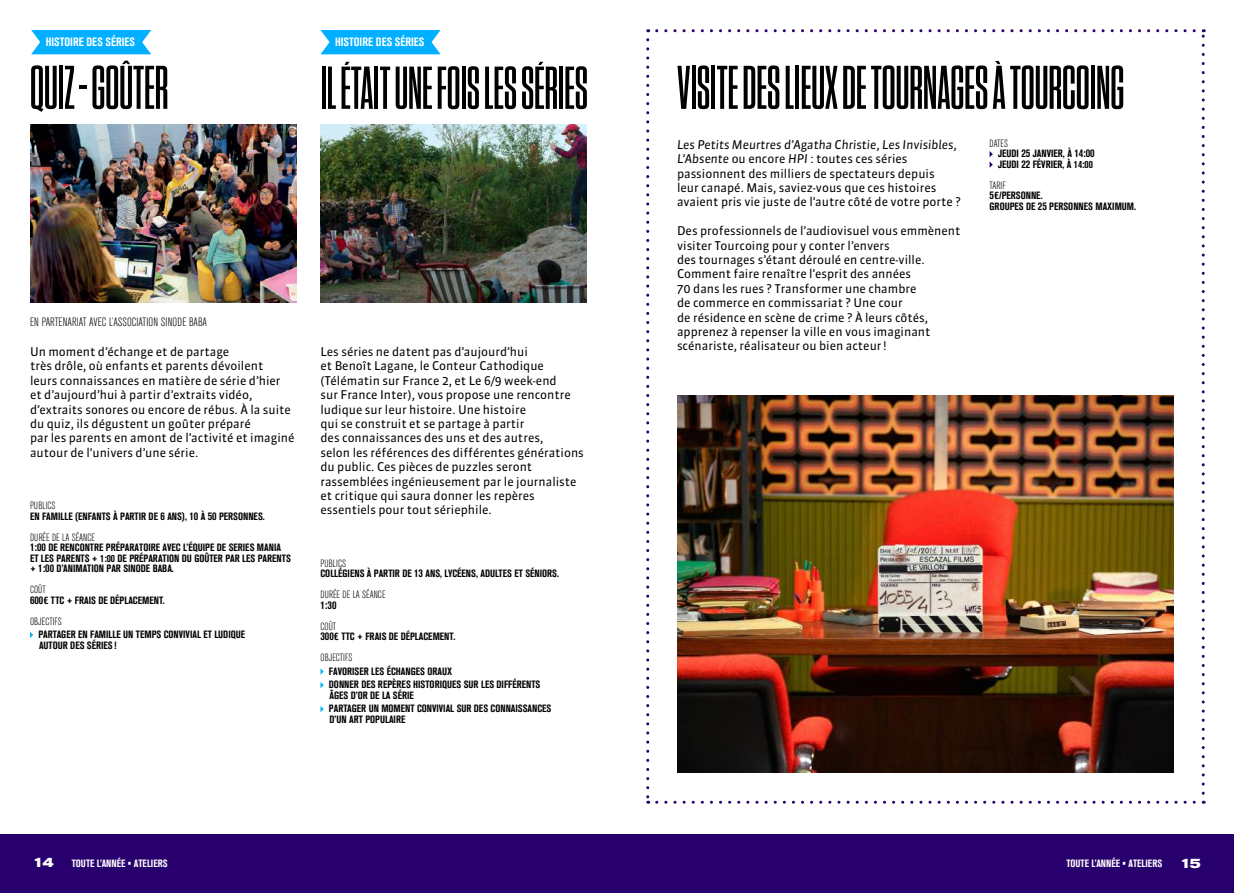
<style>
.page{position:relative;width:1234px;height:893px;background:#fff}
.page>*{position:absolute;margin:0;border:0;box-sizing:border-box;transform-origin:0 0}
.t1{font:61.5px "Tungsten Compressed Semibld";color:#000}
.t2{font:60.3px "Tungsten Compressed Semibld";color:#000}
.t3{font:700 expanded 13.5px "Akzidenz Grotesk Pro";color:#fff}
.t4{font:12px/14.4px "Sanuk";color:#000}
.t5{font:300 12px "Akzidenz Grot Con BQ";color:#000}
.t6{font:700 condensed 12px "Akzidenz Grotesk BQ";color:#fff}
.t7{font:700 condensed 11.25px "Akzidenz Grotesk BQ";color:#000}
.t8{font:700 condensed 10.5px/10.5px "Akzidenz Grotesk BQ";color:#000}
.t9{font:300 10.5px "Akzidenz Grot Con BQ";color:#000}
.t10{font:700 condensed 10.5px "Akzidenz Grotesk BQ";color:#fff}
.s1{font-size:11.25px}
.s2{font-style:italic}
</style>
<div class="page">
<div style="left:0;top:834px;width:1233px;height:59px;background:#28006e"></div>
<img style="left:677px;top:395px;width:496px;height:378px">
<svg style="left:989px;top:151px;width:3px;height:17px"></svg>
<svg style="left:30px;top:632px;width:3px;height:6px"></svg>
<img style="left:30px;top:125px;width:266px;height:178px">
<svg style="left:31px;top:30px;width:120px;height:24px;background:#13b5ff"></svg>
<img style="left:320px;top:125px;width:267px;height:177px">
<svg style="left:320px;top:30px;width:120px;height:24px;background:#13b5ff"></svg>
<svg style="left:320px;top:668px;width:3px;height:7px"></svg>
<svg style="left:320px;top:682px;width:3px;height:6px"></svg>
<svg style="left:320px;top:706px;width:3px;height:6px"></svg>
<svg style="left:646px;top:40px;width:3px;height:764px"></svg>
<svg style="left:656px;top:801px;width:547px;height:3px"></svg>
<svg style="left:1201px;top:29px;width:3px;height:764px"></svg>
<svg style="left:647px;top:29px;width:546px;height:3px"></svg>
<p class="t6" style="left:46px;top:35px;width:91px">HISTOIRE DES SÉRIES</p>
<h1 class="t1" style="left:30px;top:59px;width:140px">QUIZ - GOÛTER</h1>
<p class="t6" style="left:335px;top:35px;width:91px">HISTOIRE DES SÉRIES</p>
<h2 class="t2" style="left:320px;top:60px;width:269px">IL ÉTAIT UNE FOIS LES SÉRIES</h2>
<p class="t5" style="left:30px;top:315px;width:178px">EN PARTENARIAT AVEC L’ASSOCIATION SINODE BABA</p>
<p class="t4" style="left:30px;top:344px;width:266px">Un moment d’échange et de partage<br>très drôle, où enfants et parents dévoilent<br>leurs connaissances en matière de série d’hier et d’aujourd’hui à partir d’extraits vidéo, d’extraits sonores ou encore de rébus. À la suite du quiz, ils dégustent un goûter préparé<br>par les parents en amont de l’activité et imaginé autour de l’univers d’une série.</p>
<p class="t9" style="left:30px;top:500px;width:27px">PUBLICS</p>
<p class="t8" style="left:30px;top:511px;width:236px">EN FAMILLE (ENFANTS À PARTIR DE <span class="s1">6</span> ANS), <span class="s1">10</span> À <span class="s1">50</span> PERSONNES.</p>
<p class="t9" style="left:30px;top:531px;width:66px">DURÉE DE LA SÉANCE</p>
<p class="t8" style="left:30px;top:542px;width:262px"><span class="s1">1:00</span> DE RENCONTRE PRÉPARATOIRE AVEC L’ÉQUIPE DE SERIES MANIA<br>ET LES PARENTS + 1:00 DE PRÉPARATION DU GOÛTER PAR LES PARENTS + <span class="s1">1:00</span> D’ANIMATION PAR SINODE BABA.</p>
<p class="t9" style="left:30px;top:584px;width:17px">COÛT</p>
<p class="t8" style="left:30px;top:595px;width:136px"><span class="s1">600</span>€ TTC + FRAIS DE DÉPLACEMENT.</p>
<p class="t9" style="left:30px;top:615px;width:33px">OBJECTIFS</p>
<p class="t8" style="left:38px;top:629px;width:208px">PARTAGER EN FAMILLE UN TEMPS CONVIVIAL ET LUDIQUE<br>AUTOUR DES SÉRIES !</p>
<p class="t4" style="left:320px;top:344px;width:265px">Les séries ne datent pas d’aujourd’hui<br>et Benoît Lagane, le Conteur Cathodique (Télématin sur France 2, et Le 6/9 week-end<br>sur France Inter), vous propose une rencontre ludique sur leur histoire. Une histoire<br>qui se construit et se partage à partir<br>des connaissances des uns et des autres,<br>selon les références des différentes générations du public. Ces pièces de puzzles seront rassemblées ingénieusement par le journaliste et critique qui saura donner les repères essentiels pour tout sériephile.</p>
<p class="t9" style="left:320px;top:557px;width:27px">PUBLICS</p>
<p class="t8" style="left:320px;top:568px;width:240px">COLLÉGIENS À PARTIR DE <span class="s1">13</span> ANS, LYCÉENS, ADULTES ET SÉNIORS.</p>
<p class="t9" style="left:320px;top:589px;width:66px">DURÉE DE LA SÉANCE</p>
<p class="t7" style="left:320px;top:598px;width:17px">1:30</p>
<p class="t9" style="left:320px;top:620px;width:17px">COÛT</p>
<p class="t8" style="left:320px;top:631px;width:136px"><span class="s1">300</span>€ TTC + FRAIS DE DÉPLACEMENT.</p>
<p class="t9" style="left:320px;top:652px;width:33px">OBJECTIFS</p>
<p class="t8" style="left:329px;top:664px;width:213px;line-height:13.5px">FAVORISER LES ÉCHANGES ORAUX<br>DONNER DES REPÈRES HISTORIQUES SUR LES DIFFÉRENTS</p>
<p class="t8" style="left:329px;top:688px;width:224px;line-height:13.5px">ÂGES D’OR DE LA SÉRIE<br>PARTAGER UN MOMENT CONVIVIAL SUR DES CONNAISSANCES</p>
<p class="t8" style="left:329px;top:714px;width:77px">D’UN ART POPULAIRE</p>
<h1 class="t1" style="left:677px;top:59px;width:448px">VISITE DES LIEUX DE TOURNAGES À TOURCOING</h1>
<p class="t4" style="left:677px;top:137px;width:285px"><span class="s2">Les Petits Meurtres d’Agatha Christie</span>, <span class="s2">Les Invisibles</span>, <span class="s2">L’Absente</span> ou encore <span class="s2">HPI</span> : toutes ces séries passionnent des milliers de spectateurs depuis<br>leur canapé. Mais, saviez-vous que ces histoires avaient pris vie juste de l’autre côté de votre porte ?</p>
<p class="t4" style="left:677px;top:224px;width:285px">Des professionnels de l’audiovisuel vous emmènent visiter Tourcoing pour y conter l’envers<br>des tournages s’étant déroulé en centre-ville.<br>Comment faire renaître l’esprit des années<br>70 dans les rues ? Transformer une chambre<br>de commerce en commissariat ? Une cour<br>de résidence en scène de crime ? À leurs côtés, apprenez à repenser la ville en vous imaginant scénariste, réalisateur ou bien acteur!</p>
<p class="t9" style="left:989px;top:138px;width:20px">DATES</p>
<p class="t8" style="left:997px;top:148px;width:98px">JEUDI <span class="s1">25</span> JANVIER, À <span class="s1">14:00<br></span>JEUDI <span class="s1">22</span> FÉVRIER, À 14:00</p>
<p class="t9" style="left:989px;top:180px;width:18px">TARIF</p>
<p class="t8" style="left:989px;top:190px;width:148px"><span class="s1">5</span>€/PERSONNE.<br>GROUPES DE <span class="s1">25</span> PERSONNES MAXIMUM.</p>
<p class="t10" style="left:72px;top:857px;width:97px">TOUTE L’ANNÉE • ATELIERS</p>
<p class="t10" style="left:1066px;top:857px;width:97px">TOUTE L’ANNÉE • ATELIERS</p>
<p class="t3" style="left:33px;top:854px;width:22px">14</p>
<p class="t3" style="left:1179px;top:854px;width:22px">15</p>
</div>
